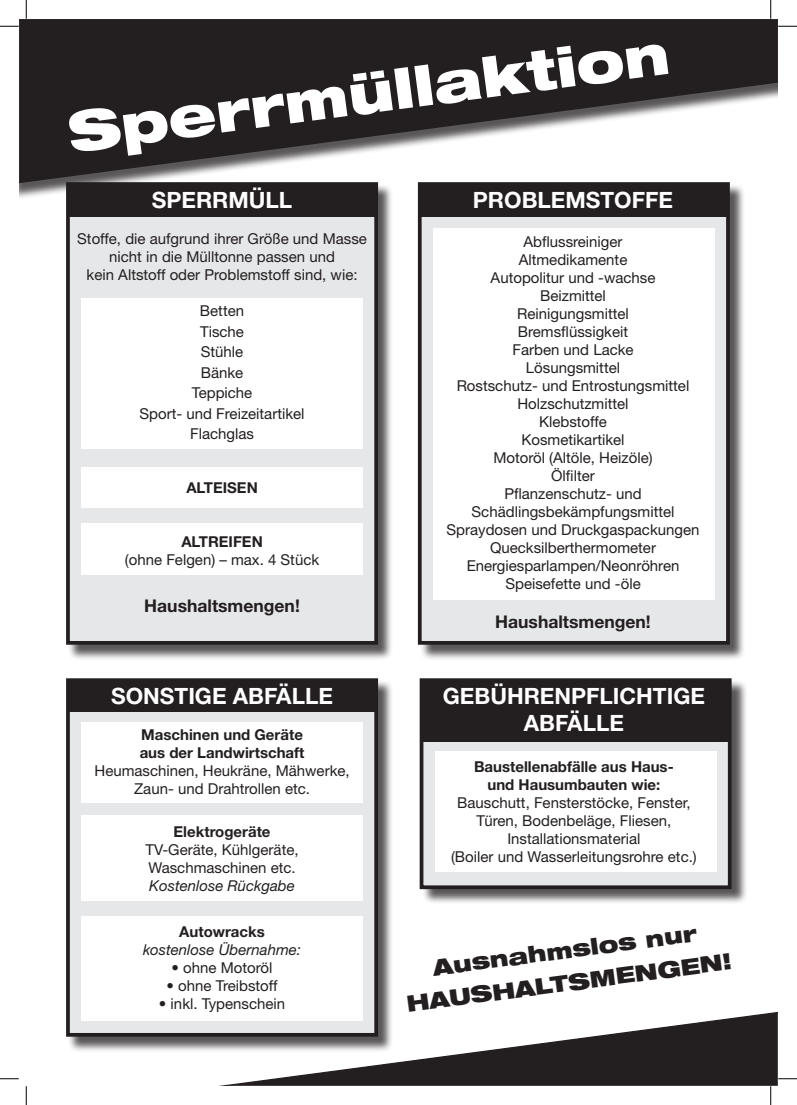
<style>
.page{position:relative;width:797px;height:1105px;background:#fff}
.page>*{position:absolute;margin:0;border:0;box-sizing:border-box;transform-origin:0 0}
.t1{font:900 expanded 55px "Helvetica Neue LT Std";color:#fff}
.t2{font:700 22.5px/27px "Helvetica Neue LT Std";color:#fff;text-align:center}
.t3{font:900 expanded 22.5px/32.5px "Helvetica Neue LT Std";color:#231f20;text-align:center}
.t4{font:700 17.5px "Helvetica Neue LT Std";color:#231f20}
.t5{font:15px/18px "Helvetica Neue LT Std";color:#231f20;text-align:center}
.t6{font:700 15px/18px "Helvetica Neue LT Std";color:#231f20;text-align:center}
.t7{font:italic 15px "Helvetica Neue LT Std";color:#231f20}
</style>
<div class="page">
<svg style="left:219px;top:1012px;width:558px;height:74px"></svg>
<div style="left:68px;top:680px;width:679px;height:372px;background:#231f20;opacity:.75"></div>
<div style="left:68px;top:680px;width:308px;height:355px;background:#e6e7e9"></div>
<div style="left:66px;top:678px;width:312px;height:359px;border:4px solid #231f20"></div>
<div style="left:421px;top:680px;width:308px;height:207px;background:#e6e7e9"></div>
<div style="left:419px;top:678px;width:312px;height:211px;border:4px solid #231f20"></div>
<div style="left:420px;top:679px;width:309px;height:63px;background:#231f20"></div>
<div style="left:81px;top:722px;width:282px;height:80px;background:#fff"></div>
<div style="left:435px;top:751px;width:281px;height:121px;background:#fff"></div>
<div style="left:81px;top:816px;width:282px;height:85px;background:#fff"></div>
<div style="left:81px;top:916px;width:282px;height:104px;background:#fff"></div>
<div style="left:68px;top:679px;width:308px;height:33px;background:#231f20"></div>
<div style="left:68px;top:184px;width:677px;height:476px;background:#231f20;opacity:.75"></div>
<div style="left:68px;top:184px;width:308px;height:459px;background:#e6e7e9"></div>
<div style="left:66px;top:182px;width:312px;height:463px;border:4px solid #231f20"></div>
<div style="left:420px;top:184px;width:308px;height:459px;background:#e6e7e9"></div>
<div style="left:418px;top:182px;width:311px;height:463px;border:4px solid #231f20"></div>
<div style="left:68px;top:184px;width:308px;height:33px;background:#231f20"></div>
<div style="left:419px;top:184px;width:309px;height:33px;background:#231f20"></div>
<div style="left:81px;top:298px;width:282px;height:151px;background:#fff"></div>
<div style="left:433px;top:228px;width:281px;height:372px;background:#fff"></div>
<div style="left:81px;top:467px;width:282px;height:41px;background:#fff"></div>
<div style="left:81px;top:523px;width:282px;height:52px;background:#fff"></div>
<div style="left:19px;top:19px;width:758px;height:181px;background:#231f20;opacity:.75"></div>
<svg style="left:19px;top:19px;width:758px;height:166px"></svg>
<svg style="left:0;top:25px;width:19px;height:2px"></svg>
<svg style="left:778px;top:25px;width:19px;height:2px"></svg>
<svg style="left:0;top:1078px;width:19px;height:1px"></svg>
<svg style="left:778px;top:1078px;width:19px;height:1px"></svg>
<svg style="left:25px;top:0;width:2px;height:19px"></svg>
<svg style="left:25px;top:1086px;width:2px;height:19px"></svg>
<svg style="left:770px;top:0;width:1px;height:19px"></svg>
<svg style="left:770px;top:1086px;width:1px;height:19px"></svg>
<h1 class="t1" style="left:64px;top:100px;width:607px;rotate:-8deg">Sperrmüllaktion</h1>
<h2 class="t2" style="left:152px;top:186px;width:142px">SPERRMÜLL</h2>
<p class="t5" style="left:77px;top:230px;width:291px">Stoffe, die aufgrund ihrer Größe und Masse nicht in die Mülltonne passen und<br>kein Altstoff oder Problemstoff sind, wie:</p>
<p class="t5" style="left:139px;top:300px;width:166px;line-height:20.5px">Betten<br>Tische<br>Stühle<br>Bänke<br>Teppiche<br>Sport- und Freizeitartikel<br>Flachglas</p>
<p class="t6" style="left:186px;top:478px;width:73px">ALTEISEN</p>
<p class="t6" style="left:181px;top:532px;width:83px">ALTREIFEN</p>
<p class="t5" style="left:125px;top:551px;width:196px">(ohne Felgen) – max. 4 Stück</p>
<p class="t4" style="left:144px;top:595px;width:157px">Haushaltsmengen!</p>
<h2 class="t2" style="left:111px;top:682px;width:223px">SONSTIGE ABFÄLLE</h2>
<p class="t6" style="left:140px;top:725px;width:166px;text-align:left">Maschinen und Geräte aus der Landwirtschaft</p>
<p class="t5" style="left:94px;top:761px;width:257px">Heumaschinen, Heukräne, Mähwerke,<br>Zaun- und Drahtrollen etc.</p>
<p class="t6" style="left:174px;top:822px;width:98px">Elektrogeräte</p>
<p class="t5" style="left:145px;top:840px;width:155px;text-align:left">TV-Geräte, Kühlgeräte,<br>Waschmaschinen etc.</p>
<p class="t7" style="left:149px;top:877px;width:147px">Kostenlose Rückgabe</p>
<p class="t6" style="left:179px;top:922px;width:87px">Autowracks</p>
<p class="t7" style="left:143px;top:941px;width:159px">kostenlose Übernahme:</p>
<p class="t5" style="left:172px;top:958px;width:102px">• ohne Motoröl</p>
<p class="t5" style="left:167px;top:976px;width:112px">• ohne Treibstoff</p>
<p class="t5" style="left:159px;top:994px;width:128px">• inkl. Typenschein</p>
<h2 class="t2" style="left:473px;top:186px;width:202px">PROBLEMSTOFFE</h2>
<p class="t5" style="left:446px;top:232px;width:254px">Abflussreiniger<br>Altmedikamente<br>Autopolitur und -wachse<br>Beizmittel<br>Reinigungsmittel<br>Bremsflüssigkeit<br>Farben und Lacke<br>Lösungsmittel<br>Rostschutz- und Entrostungsmittel<br>Holzschutzmittel<br>Klebstoffe<br>Kosmetikartikel<br>Motoröl (Altöle, Heizöle)<br>Ölfilter<br>Pflanzenschutz- und<br>Schädlingsbekämpfungsmittel<br>Spraydosen und Druckgaspackungen<br>Quecksilberthermometer<br>Energiesparlampen/Neonröhren<br>Speisefette und -öle</p>
<p class="t4" style="left:495px;top:611px;width:157px">Haushaltsmengen!</p>
<h2 class="t2" style="left:443px;top:682px;width:264px">GEBÜHRENPFLICHTIGE<br>ABFÄLLE</h2>
<p class="t6" style="left:474px;top:757px;width:201px">Baustellenabfälle aus Haus&shy;und Hausumbauten wie:</p>
<p class="t5" style="left:451px;top:793px;width:247px">Bauschutt, Fensterstöcke, Fenster, Türen, Bodenbeläge, Fliesen, Installationsmaterial<br>(Boiler und Wasserleitungsrohre etc.)</p>
<h2 class="t3" style="left:400px;top:956px;width:329px;rotate:-8deg">Ausnahmslos nur<br>HAUSHALTSMENGEN!</h2>
</div>
